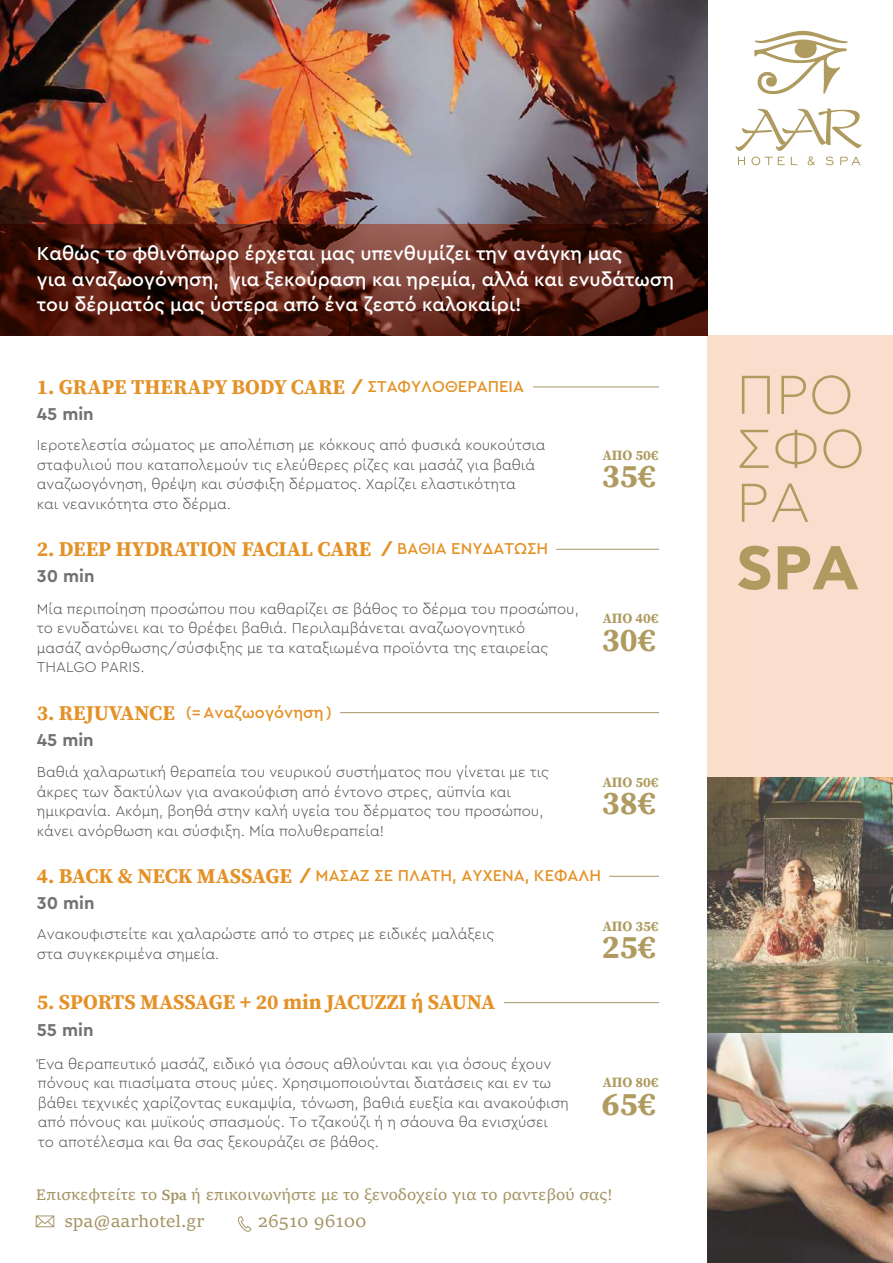
<style>
.page{position:relative;width:893px;height:1263px;background:#fff}
.page>*{position:absolute;margin:0;border:0;box-sizing:border-box;transform-origin:0 0}
.t1{font:700 61.5px "Asty CF Std";color:#af9b60}
.t2{font:300 54.45px/54px "Asty CF Std";color:#af9b60}
.t3{font:700 33px "Source Serif Pro";color:#af9b60}
.t4{font:700 21px "Source Serif Pro";letter-spacing:-.005em;color:#e49228}
.t5{font:500 19.5px/25.5px "Cera Pro";color:#fff}
.t6{font:18px "Sitka Text";color:#a49465}
.t7{font:700 18px "Cera Pro";color:#737272}
.t8{font:700 18px "Cera Pro";color:#737271}
.t9{font:500 16.5px "Cera Pro";color:#e49226}
.t10{font:16.5px "Sitka Text";color:#a49465}
.t11{font:300 15px/19.5px "Cera Pro";color:#4f4e4e}
.t12{font:700 14.25px "Source Serif Pro";letter-spacing:-.01em;color:#af9b60}
.s1{font-weight:900}
.s2{font-family:"Sitka Banner";font-weight:700}
</style>
<div class="page">
<div style="left:707px;top:336px;width:186px;height:927px;background:#fadecd"></div>
<img style="left:0;top:0;width:707px;height:224px">
<svg style="left:754px;top:31px;width:94px;height:63px"></svg>
<svg style="left:735px;top:108px;width:127px;height:57px"></svg>
<svg style="left:0;top:224px;width:707px;height:112px;background:#521f15"></svg>
<svg style="left:36px;top:1215px;width:18px;height:12px"></svg>
<svg style="left:238px;top:1216px;width:13px;height:16px"></svg>
<hr style="left:533px;top:386px;width:126px;height:1px;background:#a49465">
<hr style="left:556px;top:549px;width:103px;height:1px;background:#a49465">
<hr style="left:340px;top:712px;width:319px;height:1px;background:#a49465">
<hr style="left:609px;top:876px;width:50px;height:1px;background:#a49465">
<hr style="left:504px;top:1002px;width:155px;height:1px;background:#a49465">
<img style="left:707px;top:1032px;width:186px;height:231px">
<img style="left:707px;top:777px;width:186px;height:255px">
<h3 class="t5" style="left:37px;top:240px;width:639px">Καθώς το φθινόπωρο έρχεται μας υπενθυμίζει την ανάγκη μας<br>για αναζωογόνηση, για ξεκούραση και ηρεμία, αλλά και ενυδάτωση του δέρματός μας ύστερα από ένα ζεστό καλοκαίρι!</h3>
<p class="t9" style="left:351px;top:375px;width:174px"><span class="s1">/</span> ΣΤΑΦΥΛΟΘΕΡΑΠΕΙΑ</p>
<h3 class="t4" style="left:37px;top:372px;width:310px">1. GRAPE THERAPY BODY CARE</h3>
<p class="t7" style="left:37px;top:402px;width:59px">45 min</p>
<p class="t11" style="left:37px;top:435px;width:510px">Ιεροτελεστία σώματος με απολέπιση με κόκκους από φυσικά κουκούτσια σταφυλιού που καταπολεμούν τις ελεύθερες ρίζες και μασάζ για βαθιά αναζωογόνηση, θρέψη και σύσφιξη δέρματος. Χαρίζει ελαστικότητα<br>και νεανικότητα στο δέρμα.</p>
<h3 class="t4" style="left:37px;top:535px;width:336px">2. DEEP HYDRATION FACIAL CARE</h3>
<p class="t9" style="left:381px;top:538px;width:169px"><span class="s1">/</span> ΒΑΘΙΑ ΕΝΥΔΑΤΩΣΗ</p>
<p class="t7" style="left:37px;top:564px;width:59px">30 min</p>
<p class="t11" style="left:37px;top:598px;width:544px">Μία περιποίηση προσώπου που καθαρίζει σε βάθος το δέρμα του προσώπου, το ενυδατώνει και το θρέφει βαθιά. Περιλαμβάνεται αναζωογονητικό<br>μασάζ ανόρθωσης/σύσφιξης με τα καταξιωμένα προϊόντα της εταιρείας THALGO PARIS.</p>
<h3 class="t4" style="left:37px;top:698px;width:140px">3. REJUVANCE</h3>
<p class="t7" style="left:37px;top:728px;width:59px">45 min</p>
<p class="t9" style="left:186px;top:701px;width:148px">(= Αναζωογόνηση )</p>
<p class="t12" style="left:602px;top:445px;width:58px">ΑΠΟ 50€</p>
<h3 class="t3" style="left:602px;top:453px;width:55px">35€</h3>
<p class="t12" style="left:602px;top:609px;width:58px">ΑΠΟ 40€</p>
<h3 class="t3" style="left:602px;top:617px;width:55px">30€</h3>
<p class="t11" style="left:37px;top:762px;width:514px">Βαθιά χαλαρωτική θεραπεία του νευρικού συστήματος που γίνεται με τις άκρες των δακτύλων για ανακούφιση από έντονο στρες, αϋπνία και ημικρανία. Ακόμη, βοηθά στην καλή υγεία του δέρματος του προσώπου, κάνει ανόρθωση και σύσφιξη. Μία πολυθεραπεία!</p>
<h3 class="t4" style="left:37px;top:862px;width:257px">4. BACK &amp; NECK MASSAGE</h3>
<p class="t8" style="left:37px;top:891px;width:59px">30 min</p>
<p class="t11" style="left:37px;top:924px;width:459px">Ανακουφιστείτε και χαλαρώστε από το στρες με ειδικές μαλάξεις στα συγκεκριμένα σημεία.</p>
<p class="t12" style="left:602px;top:772px;width:58px">ΑΠΟ 50€</p>
<h3 class="t3" style="left:602px;top:780px;width:55px">38€</h3>
<p class="t9" style="left:299px;top:865px;width:303px"><span class="s1">/</span> ΜΑΣΑΖ ΣΕ ΠΛΑΤΗ, ΑΥΧΕΝΑ, ΚΕΦΑΛΗ</p>
<p class="t12" style="left:602px;top:916px;width:58px">ΑΠΟ 35€</p>
<h3 class="t3" style="left:602px;top:924px;width:55px">25€</h3>
<h3 class="t4" style="left:37px;top:988px;width:460px">5. SPORTS MASSAGE + 20 min JACUZZI ή SAUNA</h3>
<p class="t8" style="left:37px;top:1017px;width:58px">55 min</p>
<p class="t11" style="left:38px;top:1053px;width:532px">Ένα θεραπευτικό μασάζ, ειδικό για όσους αθλούνται και για όσους έχουν πόνους και πιασίματα στους μύες. Χρησιμοποιούνται διατάσεις και εν τω βάθει τεχνικές χαρίζοντας ευκαμψία, τόνωση, βαθιά ευεξία και ανακούφιση από πόνους και μυϊκούς σπασμούς. Το τζακούζι ή η σάουνα θα ενισχύσει<br>το αποτέλεσμα και θα σας ξεκουράζει σε βάθος.</p>
<p class="t12" style="left:602px;top:1072px;width:58px">ΑΠΟ 80€</p>
<h3 class="t3" style="left:602px;top:1081px;width:55px">65€</h3>
<p class="t10" style="left:36px;top:1182px;width:579px">Επισκεφτείτε το <span class="s2">Spa</span> ή επικοινωνήστε με το ξενοδοχείο για το ραντεβού σας!</p>
<p class="t6" style="left:64px;top:1207px;width:142px">spa@aarhotel.gr</p>
<p class="t6" style="left:258px;top:1207px;width:110px">26510 96100</p>
<h2 class="t2" style="left:736px;top:369px;width:131px">ΠΡΟ<br>ΣΦΟ<br>ΡΑ</h2>
<h1 class="t1" style="left:736px;top:532px;width:124px">SPA</h1>
</div>
